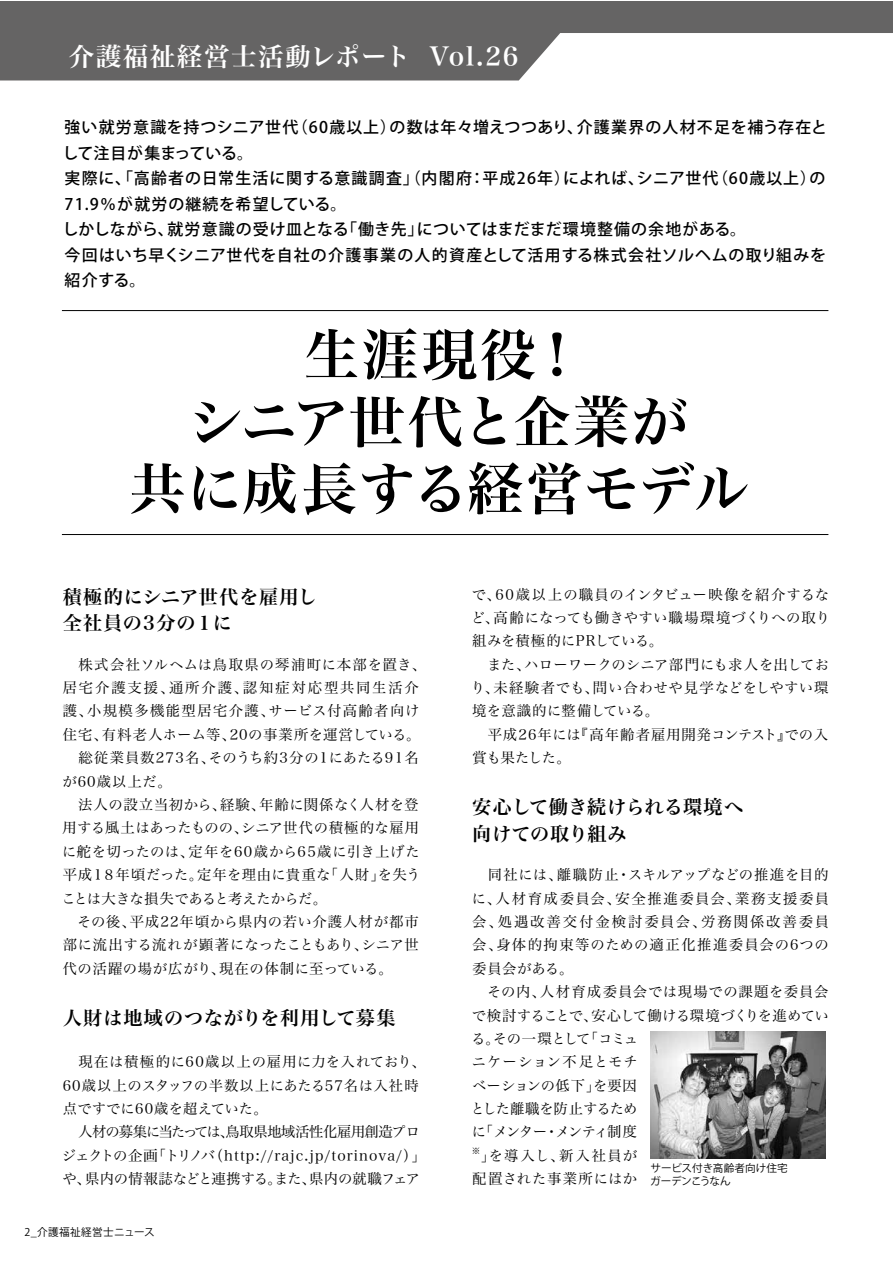
<style>
.page{position:relative;width:893px;height:1263px;background:#fff}
.page>*{position:absolute;margin:0;border:0;box-sizing:border-box;transform-origin:0 0}
.t1{font:56.1px/66.9px "Hira Min Std N W6";letter-spacing:.02em;color:#000;text-align:center}
.t2{font:25.5px "Hira Min Std N W6";letter-spacing:.06em;color:#fff}
.t3{font:19.2px/26.5px "Hira Min Std N W6";letter-spacing:.03em;color:#000}
.t4{font:19.2px/26.5px "Hira Min Std N W6";letter-spacing:.005em;color:#000}
.t5{font:500 15.9px/25.5px "Koz Go Pro";letter-spacing:.06em;color:#000}
.t6{font:14.4px/23.4px "Hira Min Std N W3";letter-spacing:.04em;color:#000}
.t7{font:14.4px/23.4px "Hira Min Std N W3";letter-spacing:-.025em;color:#000}
.t8{font:14.4px/23.4px "Hira Min Std N W3";letter-spacing:.06em;color:#000;text-align:center}
.t9{font:10.65px/12.8px "Koz Go Pro";letter-spacing:-.01em;color:#000}
.t10{font:10.65px "Koz Go Pro";letter-spacing:.035em;color:#000}
.t11{font:8.55px "Hira Min Std N W3";color:#000}
</style>
<div class="page">
<hr style="left:62px;top:310px;width:766px;height:1px;background:#000">
<hr style="left:62px;top:534px;width:766px;height:1px;background:#000">
<svg style="left:0;top:1px;width:892px;height:79px;fill:#656464"></svg>
<img style="left:650px;top:1031px;width:175px;height:128px">
<h2 class="t2" style="left:69px;top:38px;width:451px">介護福祉経営士活動レポート Vol.26</h2>
<p class="t5" style="left:63px;top:115px;width:766px">強い就労意識を持つシニア世代（60歳以上）の数は年々増えつつあり、介護業界の人材不足を補う存在として注目が集まっている。<br>実際に、「高齢者の日常生活に関する意識調査」（内閣府：平成26年）によれば、シニア世代（60歳以上）の71.9％が就労の継続を希望している。<br>しかしながら、就労意識の受け皿となる「働き先」についてはまだまだ環境整備の余地がある。<br>今回はいち早くシニア世代を自社の介護事業の人的資産として活用する株式会社ソルヘムの取り組みを紹介する。</p>
<h1 class="t1" style="left:129px;top:322px;width:621px">生涯現役！<br>シニア世代と企業が<br>共に成長する経営モデル</h1>
<h3 class="t3" style="left:63px;top:583px;width:256px">積極的にシニア世代を雇用し全社員の3分の１に</h3>
<p class="t6" style="left:61px;top:652px;width:366px">　株式会社ソルヘムは鳥取県の琴浦町に本部を置き、居宅介護支援、通所介護、認知症対応型共同生活介護、小規模多機能型居宅介護、サービス付高齢者向け住宅、有料老人ホーム等、20の事業所を運営している。　総従業員数273名、そのうち約3分の1にあたる91名が60歳以上だ。<br>　法人の設立当初から、経験、年齢に関係なく人材を登用する風土はあったものの、シニア世代の積極的な雇用に舵を切ったのは、定年を60歳から65歳に引き上げた平成1８年頃だった。定年を理由に貴重な「人財」を失うことは大きな損失であると考えたからだ。<br>　その後、平成22年頃から県内の若い介護人材が都市部に流出する流れが顕著になったこともあり、シニア世代の活躍の場が広がり、現在の体制に至っている。</p>
<h3 class="t3" style="left:63px;top:1004px;width:334px">人財は地域のつながりを利用して募集</h3>
<p class="t6" style="left:63px;top:1050px;width:365px">　現在は積極的に60歳以上の雇用に力を入れており、<br>60歳以上のスタッフの半数以上にあたる57名は入社時点ですでに60歳を超えていた。</p>
<p class="t7" style="left:62px;top:1120px;width:365px;text-indent:16px">人材の募集に当たっては、鳥取県地域活性化雇用創造プロジェクトの企画「トリノバ（http://rajc.jp/torinova/）」や、県内の情報誌などと連携する。また、県内の就職フェア</p>
<p class="t10" style="left:24px;top:1226px;width:132px">2_介護福祉経営士ニュース</p>
<p class="t6" style="left:471px;top:582px;width:361px">で、60歳以上の職員のインタビュー映像を紹介するなど、高齢になっても働きやすい職場環境づくりへの取り組みを積極的にPRしている。<br>　また、ハローワークのシニア部門にも求人を出しており、未経験者でも、問い合わせや見学などをしやすい環境を意識的に整備している。<br>　平成26年には『高年齢者雇用開発コンテスト』での入賞も果たした。</p>
<h3 class="t4" style="left:472px;top:794px;width:272px">安心して働き続けられる環境へ向けての取り組み</h3>
<p class="t6" style="left:471px;top:863px;width:360px">　同社には、離職防止・スキルアップなどの推進を目的に、人材育成委員会、安全推進委員会、業務支援委員会、処遇改善交付金検討委員会、労務関係改善委員会、身体的拘束等のための適正化推進委員会の6つの委員会がある。<br>　その内、人材育成委員会では現場での課題を委員会で検討することで、安心して働ける環境づくりを進めている。その一環として「コミュ<br>ニケーション不足とモチ<br>ベーションの低下」を要因<br>とした離職を防止するため<br>に「メンター・メンティ制度</p>
<p class="t11" style="left:472px;top:1145px;width:10px">※</p>
<p class="t8" style="left:472px;top:1143px;width:166px">」を導入し、新入社員が配置された事業所にはか</p>
<p class="t9" style="left:650px;top:1162px;width:139px">サービス付き高齢者向け住宅ガーデンこうなん</p>
</div>
